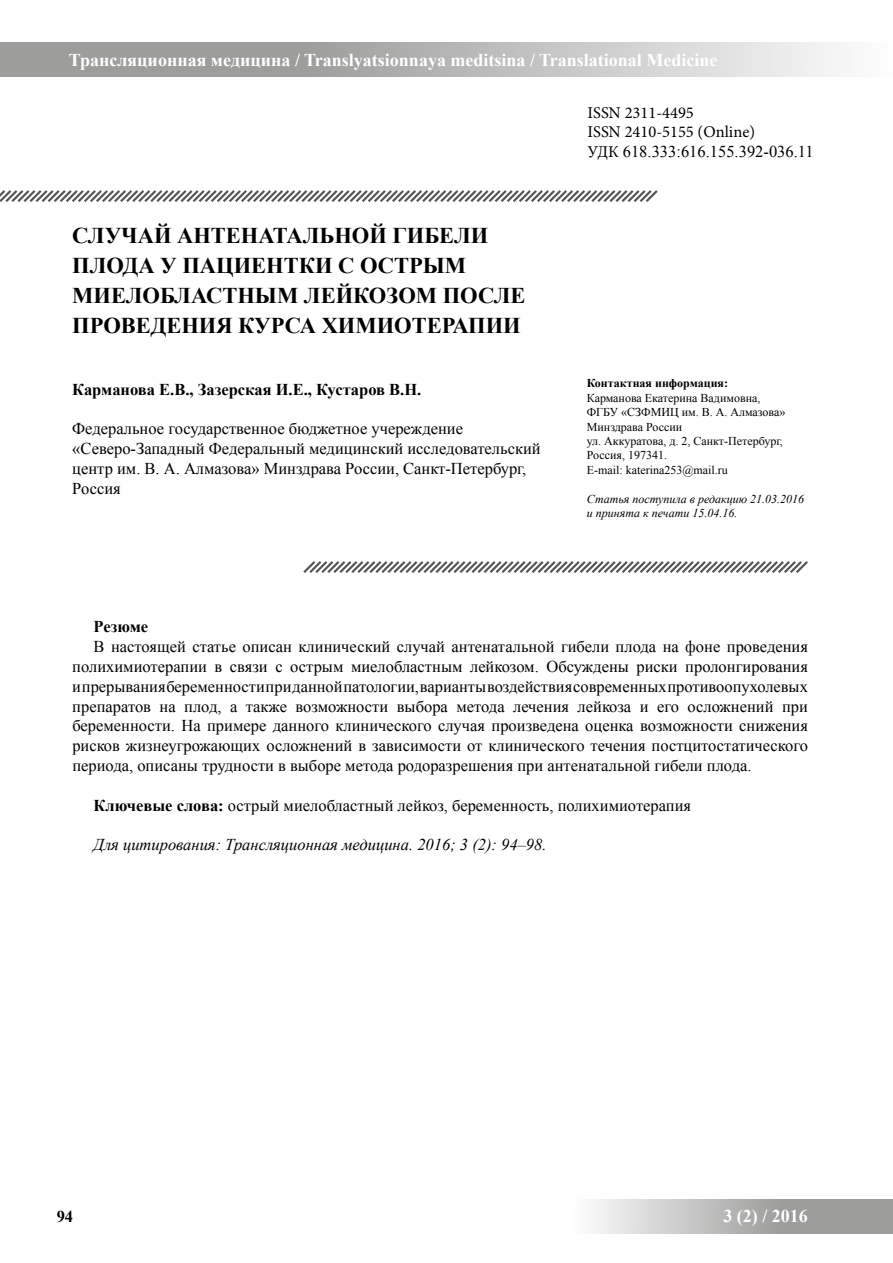
<style>
.page{position:relative;width:893px;height:1263px;background:#fff}
.page>*{position:absolute;margin:0;border:0;box-sizing:border-box;transform-origin:0 0}
.t1{font:700 22.5px/30px "Times New Roman";color:#000}
.t2{font:700 18px "Times New Roman";color:#fff}
.t3{font:16.5px/19.8px "Times New Roman";color:#000}
.t4{font:italic 16.5px "Times New Roman";color:#000}
.t5{font:700 16.5px "Times New Roman";color:#000}
.t6{font:16.5px/19.8px "Minion Pro";color:#000}
.t7{font:12px/14.4px "Times New Roman";color:#000}
.t8{font:italic 12px/14.4px "Times New Roman";color:#000}
.t9{font:700 12px "Times New Roman";color:#000}
.s1{font-family:"Minion Pro"}
.s2{font-weight:700}
</style>
<div class="page">
<svg style="left:594px;top:1199px;width:299px;height:34px;background:#b8b8b7"></svg>
<svg style="left:0;top:43px;width:838px;height:34px;background:#b8b8b8"></svg>
<svg style="left:0;top:190px;width:658px;height:12px"></svg>
<svg style="left:303px;top:561px;width:505px;height:12px"></svg>
<p class="t2" style="left:69px;top:47px;width:650px">Трансляционная медицина / Translyatsionnaya meditsina / Translational Medicine</p>
<h1 class="t1" style="left:72px;top:220px;width:455px">СЛУЧАЙ АНТЕНАТАЛЬНОЙ ГИБЕЛИ<br>ПЛОДА У ПАЦИЕНТКИ С ОСТРЫМ<br>МИЕЛОБЛАСТНЫМ ЛЕЙКОЗОМ ПОСЛЕ<br>ПРОВЕДЕНИЯ КУРСА ХИМИОТЕРАПИИ</h1>
<p class="t5" style="left:72px;top:378px;width:351px">Карманова Е.В., Зазерская И.Е., Кустаров В.Н.</p>
<p class="t3" style="left:72px;top:419px;width:470px">Федеральное государственное бюджетное учереждение «Северо-Западный Федеральный медицинский исследовательский центр им. В. А. Алмазова» Минздрава России, Санкт-Петербург, Россия</p>
<p class="t6" style="left:588px;top:103px;width:169px">ISSN 2311-4495<br>ISSN 2410-5155 (Online)</p>
<p class="t3" style="left:588px;top:142px;width:228px"><span class="s1">УДК</span> 618.333:616.155.392-036.11</p>
<p class="t9" style="left:587px;top:375px;width:143px">Контактная информация:</p>
<p class="t7" style="left:587px;top:390px;width:200px">Карманова Екатерина Вадимовна,<br>ФГБУ «СЗФМИЦ им. В. А. Алмазова»<br>Минздрава России<br>ул. Аккуратова, д. 2, Санкт-Петербург,<br>Россия, 197341.<br>E-mail: katerina253@mail.ru</p>
<p class="t8" style="left:587px;top:491px;width:219px">Статья поступила в редакцию 21.03.2016 и принята к печати 15.04.16.</p>
<p class="t5" style="left:94px;top:615px;width:56px">Резюме</p>
<p class="t3" style="left:72px;top:637px;width:737px;text-align:justify;text-indent:21px">В настоящей статье описан клинический случай антенатальной гибели плода на фоне проведения полихимиотерапии в связи с острым миелобластным лейкозом. Обсуждены риски пролонгирования ипрерываниябеременностиприданнойпатологии,вариантывоздействиясовременныхпротивоопухолевых препаратов на плод, а также возможности выбора метода лечения лейкоза и его осложнений при беременности. На примере данного клинического случая произведена оценка возможности снижения рисков жизнеугрожающих осложнений в зависимости от клинического течения постцитостатического периода, описаны трудности в выборе метода родоразрешения при антенатальной гибели плода.</p>
<p class="t3" style="left:94px;top:795px;width:599px"><span class="s2">Ключевые слова:</span> острый миелобластный лейкоз, беременность, полихимиотерапия</p>
<p class="t4" style="left:94px;top:833px;width:454px">Для цитирования: Трансляционная медицина. 2016; 3 (2): 94–98.</p>
<p class="t5" style="left:57px;top:1205px;width:18px">94</p>
<p class="t2" style="left:723px;top:1204px;width:86px">3 (2) / 2016</p>
</div>
